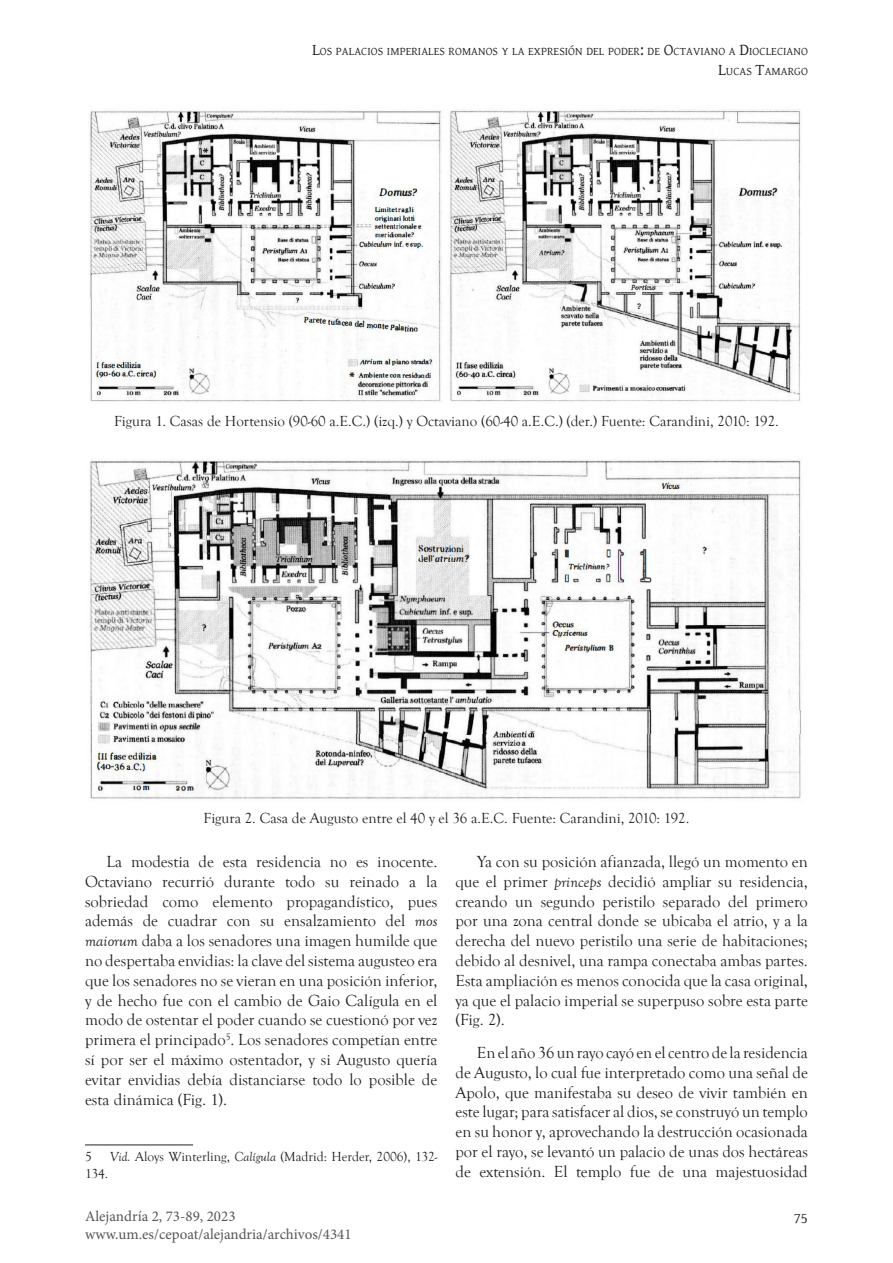
<style>
.page{position:relative;width:893px;height:1263px;background:#fff}
.page>*{position:absolute;margin:0;border:0;box-sizing:border-box;transform-origin:0 0}
.t1{font:16.5px/19.8px "Goudy Old Style T";color:#231f20;text-align:justify}
.Figure_Caption{font:15px "Goudy Old Style T";color:#231f20}
.t2{font:15px "Minion Pro";color:#56555a}
.t3{font:15px "Gentium Basic";color:#231f20}
.Footnote_Text{font:13.5px "Goudy Old Style T";color:#231f20}
.t4{font:11.55px/19.8px "Gentium Basic";color:#231f20;text-align:right}
.s1{font-size:16.5px}
.s2{font-style:italic}
</style>
<div class="page">
<hr style="left:85px;top:1145px;width:108px;height:1px;background:#231f20">
<img style="left:90px;top:109px;width:711px;height:293px">
<img style="left:89px;top:459px;width:712px;height:340px">
<p class="t4" style="left:312px;top:41px;width:497px"><span class="s1">L</span>OS PALACIOS IMPERIALES ROMANOS Y LA EXPRESIÓN DEL PODER<span class="s1">:</span> DE <span class="s1">O</span>CTAVIANO A <span class="s1">D</span>IOCLECIANO<br><span class="s1">L</span>UCAS <span class="s1">T</span>AMARGO</p>
<p class="Figure_Caption" style="left:114px;top:413px;width:666px">Figura 1. Casas de Hortensio (90-60 a.E.C.) (izq.) y Octaviano (60-40 a.E.C.) (der.) Fuente: Carandini, 2010: 192.</p>
<p class="Figure_Caption" style="left:204px;top:810px;width:487px">Figura 2. Casa de Augusto entre el 40 y el 36 a.E.C. Fuente: Carandini, 2010: 192.</p>
<p class="t1" style="left:85px;top:852px;width:354px;text-indent:21px">La modestia de esta residencia no es inocente.<br>Octaviano recurrió durante todo su reinado a la sobriedad como elemento propagandístico, pues además de cuadrar con su ensalzamiento del <span class="s2">mos maiorum</span> daba a los senadores una imagen humilde que no despertaba envidias: la clave del sistema augusteo era que los senadores no se vieran en una posición inferior, y de hecho fue con el cambio de Gaio Calígula en el modo de ostentar el poder cuando se cuestionó por vez primera el principado<sup>5</sup>. Los senadores competían entre sí por ser el máximo ostentador, y si Augusto quería evitar envidias debía distanciarse todo lo posible de esta dinámica (Fig. 1).</p>
<p class="Footnote_Text" style="left:85px;top:1149px;width:8px">5</p>
<p class="Footnote_Text" style="left:110px;top:1149px;width:329px"><span class="s2">Vid.</span> Aloys Winterling, <span class="s2">Calígula</span> (Madrid: Herder, 2006), 132-</p>
<p class="Footnote_Text" style="left:85px;top:1166px;width:25px">134.</p>
<p class="t1" style="left:455px;top:852px;width:354px;text-indent:21px">Ya con su posición afianzada, llegó un momento en que el primer <span class="s2">princeps</span> decidió ampliar su residencia, creando un segundo peristilo separado del primero por una zona central donde se ubicaba el atrio, y a la derecha del nuevo peristilo una serie de habitaciones; debido al desnivel, una rampa conectaba ambas partes.<br>Esta ampliación es menos conocida que la casa original, ya que el palacio imperial se superpuso sobre esta parte (Fig. 2).</p>
<p class="t1" style="left:455px;top:1043px;width:354px;text-indent:21px">En el año 36 un rayo cayó en el centro de la residencia de Augusto, lo cual fue interpretado como una señal de Apolo, que manifestaba su deseo de vivir también en este lugar; para satisfacer al dios, se construyó un templo en su honor y, aprovechando la destrucción ocasionada por el rayo, se levantó un palacio de unas dos hectáreas de extensión. El templo fue de una majestuosidad</p>
<p class="t2" style="left:85px;top:1206px;width:152px">Alejandría 2, 73-89, 2023</p>
<p class="t3" style="left:794px;top:1207px;width:16px">75</p>
<p class="t2" style="left:85px;top:1224px;width:268px">www.um.es/cepoat/alejandria/archivos/4341</p>
</div>
